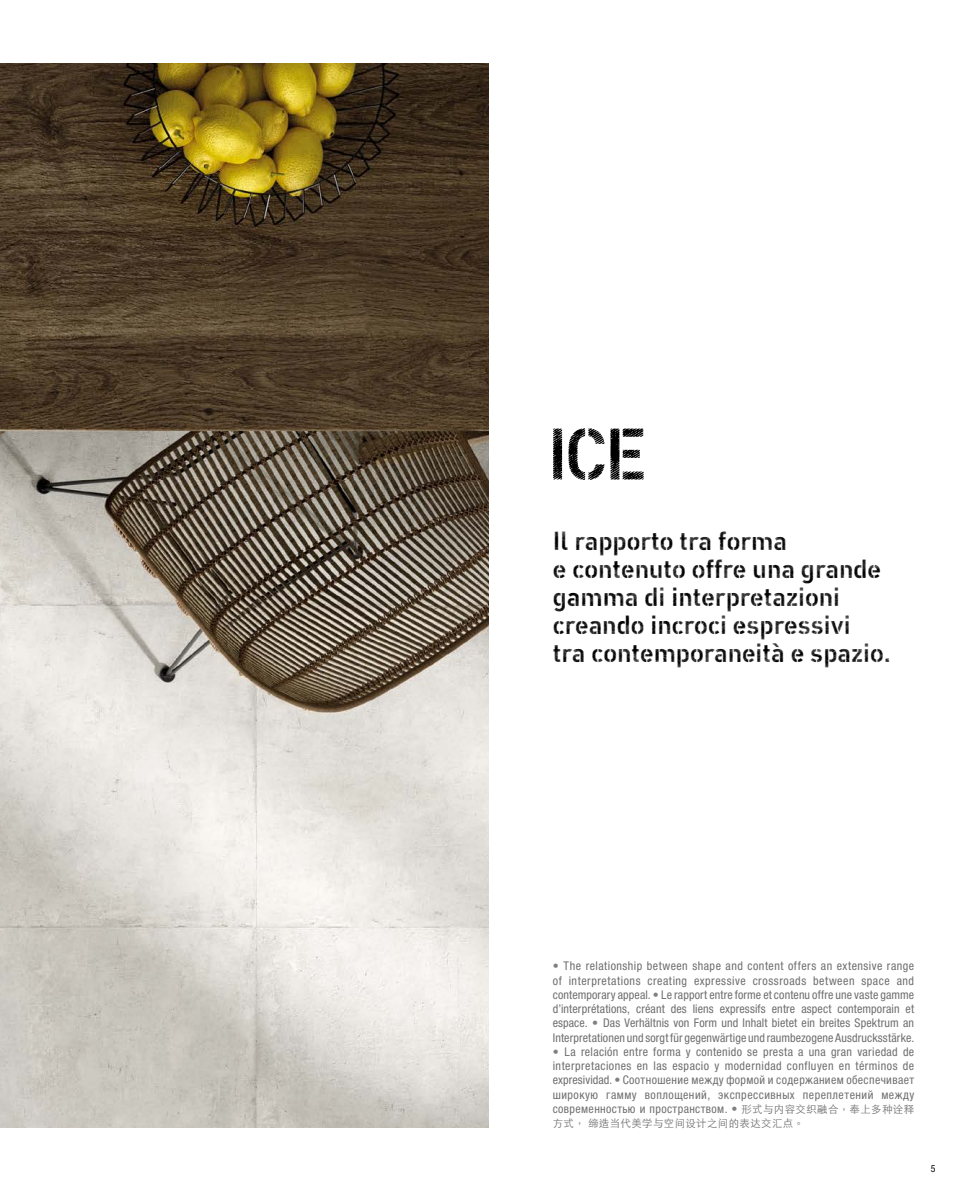
<style>
.page{position:relative;width:978px;height:1191px;background:#fff}
.page>*{position:absolute;margin:0;border:0;box-sizing:border-box;transform-origin:0 0}
.t1{font:75px "Vtg Stencil DIN Alt Fabric";color:#000}
.t2{font:27px/28.2px "Vtg Stencil DIN Fabric";color:#000}
.t3{font:condensed 12px/14.2px "Helvetica Neue LT Std";letter-spacing:.03em;color:#706f6f;text-align:justify}
.t4{font:condensed 12px/14.2px "Helvetica Neue LTCYR";letter-spacing:.03em;color:#706f6f;text-align:justify}
.t5{font:300 10.5px "ST Heiti TC";letter-spacing:.03em;color:#706f6f}
.t6{font:condensed 9.75px "Helvetica Neue LT Std";color:#000}
.s1{color:#818080}
.s2{font-family:"Helvetica Neue LT Std"}
.s3{font-family:"Helvetica Neue LT Std";color:#818080}
.s4{font-family:"ST Heiti TC";font-weight:300;font-stretch:normal;font-size:10.5px}
</style>
<div class="page">
<img style="left:0;top:64px;width:489px;height:1063px">
<h1 class="t1" style="left:547px;top:410px;width:102px">ICE</h1>
<h2 class="t2" style="left:553px;top:527px;width:340px">Il rapporto tra forma<br>e contenuto offre una grande gamma di interpretazioni creando incroci espressivi<br>tra contemporaneità e spazio.</h2>
<p class="t3" style="left:553px;top:959px;width:363px"><span class="s1">•</span> The relationship between shape and content offers an extensive range of interpretations creating expressive crossroads between space and contemporary appeal. <span class="s1">•</span> Le rapport entre forme et contenu offre une vaste gamme d’interprétations, créant des liens expressifs entre aspect contemporain et espace. <span class="s1">•</span> Das Verhältnis von Form und Inhalt bietet ein breites Spektrum an Interpretationen und sorgt für gegenwärtige und raumbezogene Ausdrucksstärke.</p>
<p class="t3" style="left:553px;top:1044px;width:363px"><span class="s1">•</span> La relación entre forma y contenido se presta a una gran variedad de interpretaciones en las espacio y modernidad confluyen en términos de</p>
<p class="t4" style="left:553px;top:1073px;width:363px"><span class="s2">expresividad.</span> <span class="s3">•</span> Соотношение между формой и содержанием обеспечивает широкую гамму воплощений, экспрессивных переплетений между современностью и пространством. <span class="s3">•</span> <span class="s4">形式与内容交织融合，奉上多种诠释</span></p>
<p class="t5" style="left:553px;top:1114px;width:253px">方式，缔造当代美学与空间设计之间的表达交汇点。</p>
<p class="t6" style="left:931px;top:1162px;width:6px">5</p>
</div>
